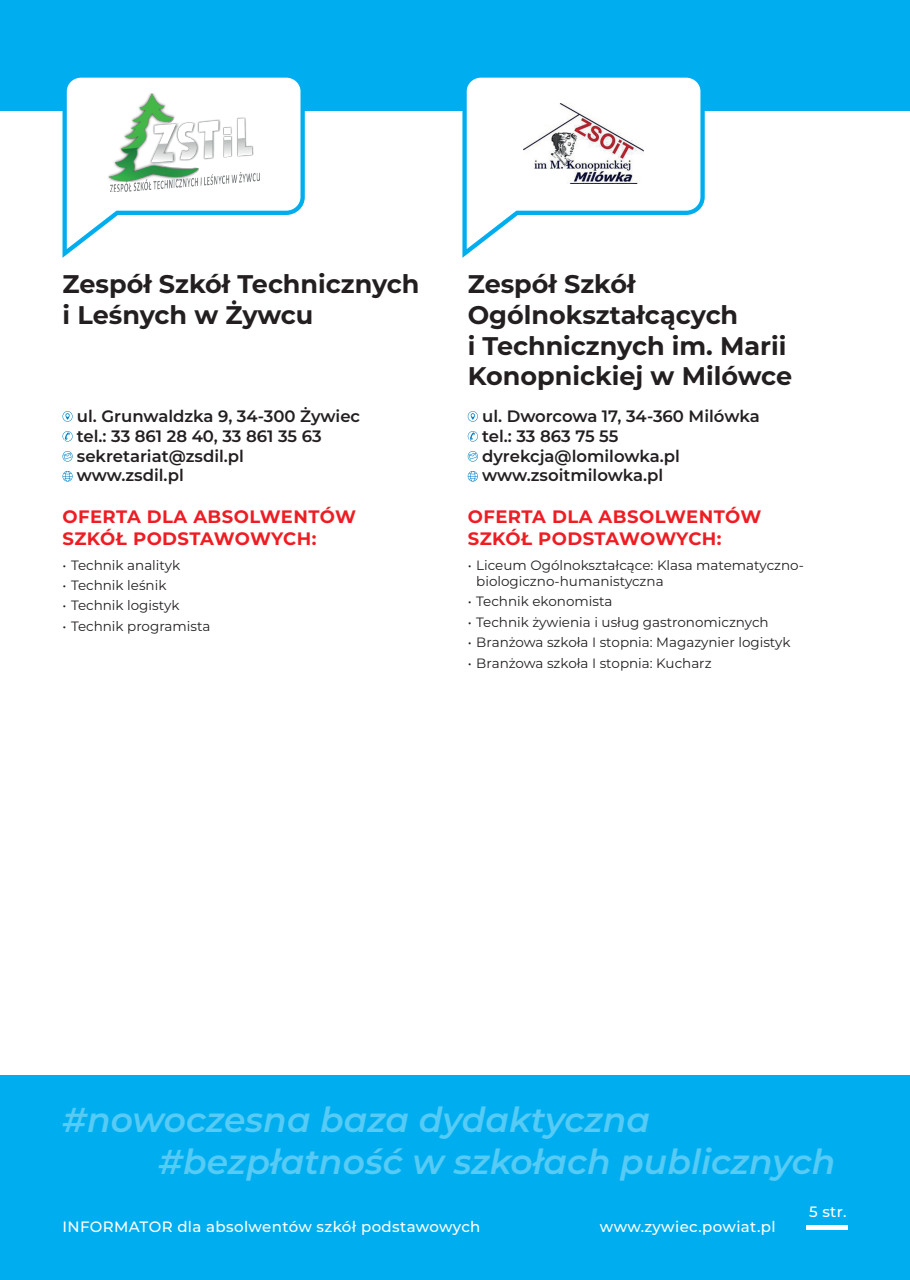
<style>
.page{position:relative;width:910px;height:1280px;background:#fff}
.page>*{position:absolute;margin:0;border:0;box-sizing:border-box;transform-origin:0 0}
.t1{font:italic 600 34.5px/41.8px "Montserrat";color:#56cbf5}
.t2{font:700 25.5px/30.6px "Montserrat";color:#231f20}
.t3{font:700 18px/21.6px "Montserrat";letter-spacing:.025em;color:#ee1d23}
.t4{font:600 16.5px/19.8px "Montserrat";color:#231f20}
.t5{font:500 15px "Montserrat";letter-spacing:.025em;color:#fff}
.t6{font:13.5px/16.2px "Montserrat";color:#231f20}
</style>
<div class="page">
<div style="left:0;top:1075px;width:910px;height:205px;background:#00aeef"></div>
<hr style="left:806px;top:1225px;width:41px;height:4px;background:#fff">
<div style="left:0;top:0;width:910px;height:111px;background:#00aeef"></div>
<svg style="left:62px;top:77px;width:243px;height:181px"></svg>
<svg style="left:462px;top:77px;width:243px;height:181px"></svg>
<img style="left:108px;top:94px;width:152px;height:98px">
<img style="left:524px;top:104px;width:119px;height:79px">
<svg style="left:63px;top:471px;width:10px;height:11px"></svg>
<svg style="left:63px;top:431px;width:10px;height:11px"></svg>
<svg style="left:63px;top:451px;width:10px;height:11px"></svg>
<svg style="left:63px;top:411px;width:10px;height:11px"></svg>
<svg style="left:468px;top:471px;width:10px;height:11px"></svg>
<svg style="left:468px;top:431px;width:10px;height:11px"></svg>
<svg style="left:468px;top:451px;width:10px;height:11px"></svg>
<svg style="left:468px;top:411px;width:10px;height:11px"></svg>
<h2 class="t2" style="left:63px;top:268px;width:358px">Zespół Szkół Technicznych i Leśnych w Żywcu</h2>
<p class="t4" style="left:77px;top:405px;width:285px">ul. Grunwaldzka 9, 34-300 Żywiec tel.: 33 861 28 40, 33 861 35 63 sekretariat@zsdil.pl<br>www.zsdil.pl</p>
<h3 class="t3" style="left:63px;top:505px;width:295px">OFERTA DLA ABSOLWENTÓW<br>SZKÓŁ PODSTAWOWYCH:</h3>
<p class="t6" style="left:63px;top:556px;width:119px">• Technik analityk</p>
<p class="t6" style="left:63px;top:577px;width:105px">• Technik leśnik</p>
<p class="t6" style="left:63px;top:597px;width:119px">• Technik logistyk</p>
<p class="t6" style="left:63px;top:617px;width:150px">• Technik programista</p>
<h2 class="t2" style="left:468px;top:268px;width:326px">Zespół Szkół<br>Ogólnokształcących<br>i Technicznych im. Marii<br>Konopnickiej w Milówce</h2>
<p class="t4" style="left:482px;top:405px;width:279px">ul. Dworcowa 17, 34-360 Milówka tel.: 33 863 75 55 dyrekcja@lomilowka.pl www.zsoitmilowka.pl</p>
<h3 class="t3" style="left:468px;top:505px;width:295px">OFERTA DLA ABSOLWENTÓW<br>SZKÓŁ PODSTAWOWYCH:</h3>
<p class="t6" style="left:476px;top:556px;width:329px;text-indent:-9px">• Liceum Ogólnokształcące: Klasa matematyczno&shy;biologiczno-humanistyczna</p>
<p class="t6" style="left:468px;top:593px;width:146px">• Technik ekonomista</p>
<p class="t6" style="left:468px;top:613px;width:302px">• Technik żywienia i usług gastronomicznych</p>
<p class="t6" style="left:468px;top:634px;width:324px">• Branżowa szkoła I stopnia: Magazynier logistyk</p>
<p class="t6" style="left:468px;top:654px;width:245px">• Branżowa szkoła I stopnia: Kucharz</p>
<h1 class="t1" style="left:159px;top:1098px;width:678px;text-indent:-96px">#nowoczesna baza dydaktyczna #bezpłatność w szkołach publicznych</h1>
<p class="t5" style="left:63px;top:1216px;width:419px">INFORMATOR dla absolwentów szkół podstawowych</p>
<p class="t5" style="left:600px;top:1216px;width:177px">www.zywiec.powiat.pl</p>
<p class="t5" style="left:809px;top:1202px;width:39px">5 str.</p>
</div>
